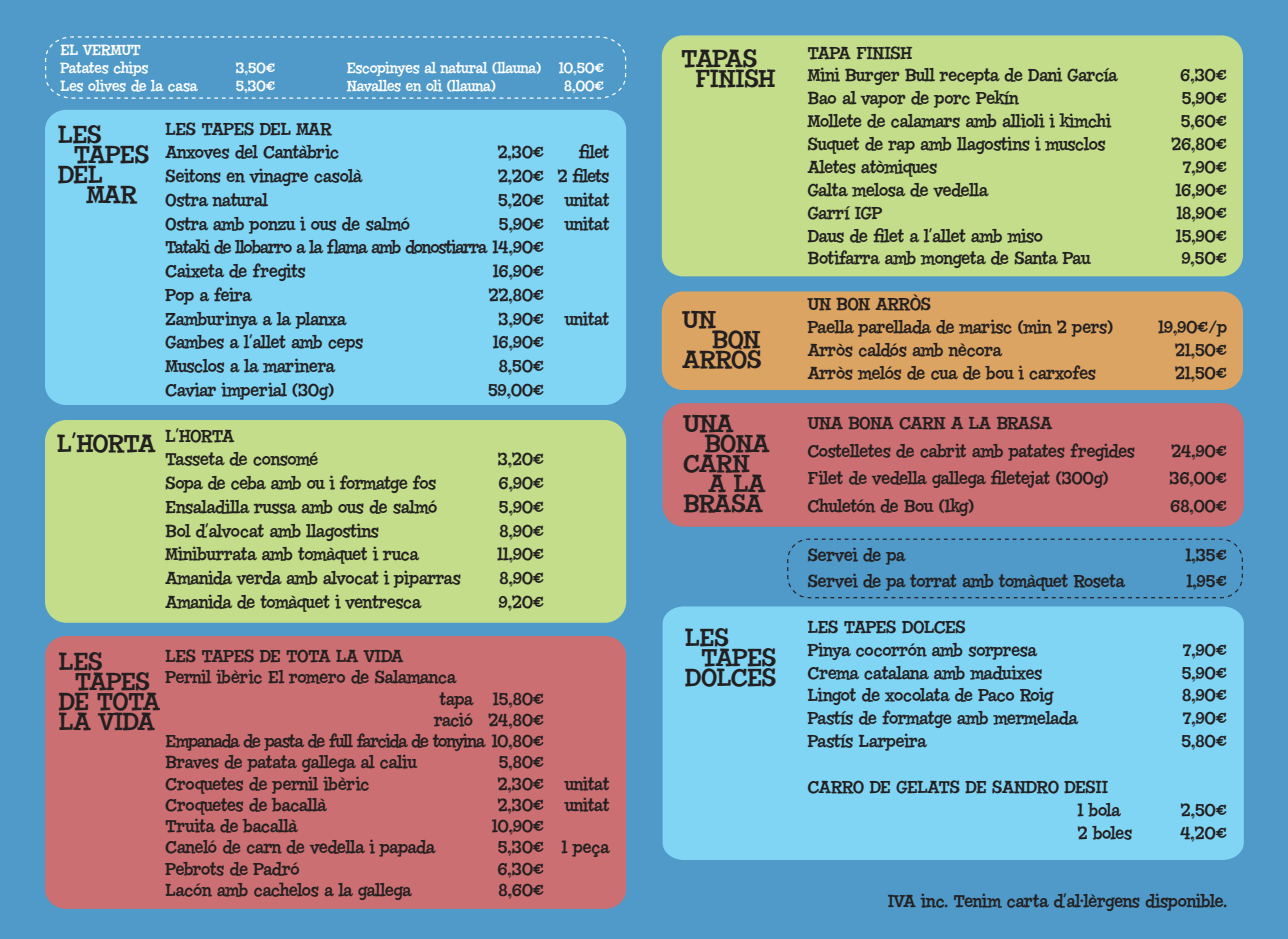
<style>
.page{position:relative;width:1288px;height:939px;background:#4f9ac9}
.page>*{position:absolute;margin:0;border:0;box-sizing:border-box;transform-origin:0 0}
.t1{font:25px "Chowderhead";letter-spacing:-.01em;color:#231f20}
.t2{font:17.5px "Chowderhead";color:#231f20}
.t3{font:17.5px "Chowderhead";letter-spacing:-.04em;color:#231f20}
.t4{font:15px "Chowderhead";color:#fff}
</style>
<div class="page">
<div style="left:45px;top:636px;width:581px;height:273px;background:#cc6f72;border-radius:20px"></div>
<div style="left:45px;top:420px;width:581px;height:203px;background:#c3dd8a;border-radius:21px"></div>
<div style="left:45px;top:110px;width:581px;height:295px;background:#80d4f4;border-radius:21px"></div>
<div style="left:663px;top:606px;width:581px;height:254px;background:#80d4f4"></div>
<div style="left:662px;top:35px;width:581px;height:241px;background:#c3dd8a;border-radius:21px"></div>
<div style="left:662px;top:291px;width:581px;height:99px;background:#dba463;border-radius:21px"></div>
<div style="left:663px;top:403px;width:581px;height:124px;background:#cc6f72;border-radius:21px"></div>
<div style="left:786px;top:538px;width:458px;height:61px;background:#4f9ac9"></div>
<div style="left:44px;top:36px;width:583px;height:63px;background:#4f9ac9"></div>
<p class="t4" style="left:61px;top:41px;width:82px">EL VERMUT</p>
<p class="t4" style="left:61px;top:59px;width:89px">Patates chips</p>
<p class="t4" style="left:236px;top:59px;width:41px">3,50€</p>
<p class="t4" style="left:347px;top:59px;width:259px">Escopinyes al natural (llauna) 10,50€</p>
<p class="t4" style="left:61px;top:77px;width:138px">Les olives de la casa</p>
<p class="t4" style="left:236px;top:77px;width:41px">5,30€</p>
<p class="t4" style="left:347px;top:77px;width:151px">Navalles en oli (llauna)</p>
<p class="t4" style="left:564px;top:77px;width:42px">8,00€</p>
<p class="t2" style="left:166px;top:119px;width:167px">LES TAPES DEL MAR</p>
<p class="t2" style="left:166px;top:143px;width:175px">Anxoves del Cantàbric</p>
<p class="t2" style="left:498px;top:143px;width:48px">2,30€</p>
<p class="t2" style="left:579px;top:143px;width:32px">filet</p>
<p class="t2" style="left:166px;top:166px;width:198px">Seitons en vinagre casolà</p>
<p class="t2" style="left:498px;top:166px;width:113px">2,20€ 2 filets</p>
<p class="t2" style="left:166px;top:190px;width:104px">Ostra natural</p>
<p class="t2" style="left:498px;top:190px;width:113px">5,20€ unitat</p>
<p class="t2" style="left:166px;top:214px;width:246px">Ostra amb ponzu i ous de salmó</p>
<p class="t2" style="left:499px;top:214px;width:112px">5,90€ unitat</p>
<p class="t3" style="left:166px;top:238px;width:380px">Tataki de llobarro a la flama amb donostiarra 14,90€</p>
<p class="t2" style="left:166px;top:261px;width:141px">Caixeta de fregits</p>
<p class="t2" style="left:493px;top:261px;width:53px">16,90€</p>
<p class="t2" style="left:166px;top:285px;width:87px">Pop a feira</p>
<p class="t2" style="left:489px;top:285px;width:57px">22,80€</p>
<p class="t2" style="left:166px;top:309px;width:182px">Zamburinya a la planxa</p>
<p class="t2" style="left:499px;top:309px;width:112px">3,90€ unitat</p>
<p class="t2" style="left:166px;top:333px;width:199px">Gambes a l’allet amb ceps</p>
<p class="t2" style="left:493px;top:333px;width:53px">16,90€</p>
<p class="t2" style="left:166px;top:356px;width:171px">Musclos a la marinera</p>
<p class="t2" style="left:499px;top:356px;width:47px">8,50€</p>
<p class="t2" style="left:166px;top:380px;width:170px">Caviar imperial (30g)</p>
<p class="t2" style="left:488px;top:380px;width:58px">59,00€</p>
<p class="t2" style="left:166px;top:426px;width:70px">L’HORTA</p>
<p class="t2" style="left:166px;top:449px;width:154px">Tasseta de consomé</p>
<p class="t2" style="left:498px;top:449px;width:48px">3,20€</p>
<p class="t2" style="left:166px;top:473px;width:272px">Sopa de ceba amb ou i formatge fos</p>
<p class="t2" style="left:499px;top:473px;width:47px">6,90€</p>
<p class="t2" style="left:166px;top:497px;width:273px">Ensaladilla russa amb ous de salmó</p>
<p class="t2" style="left:499px;top:497px;width:47px">5,90€</p>
<p class="t2" style="left:166px;top:521px;width:215px">Bol d’alvocat amb llagostins</p>
<p class="t2" style="left:500px;top:521px;width:46px">8,90€</p>
<p class="t2" style="left:166px;top:544px;width:254px">Miniburrata amb tomàquet i ruca</p>
<p class="t2" style="left:498px;top:544px;width:48px">11,90€</p>
<p class="t2" style="left:166px;top:568px;width:297px">Amanida verda amb alvocat i piparras</p>
<p class="t2" style="left:500px;top:568px;width:46px">8,90€</p>
<p class="t2" style="left:166px;top:592px;width:257px">Amanida de tomàquet i ventresca</p>
<p class="t2" style="left:499px;top:592px;width:47px">9,20€</p>
<p class="t2" style="left:166px;top:646px;width:239px">LES TAPES DE TOTA LA VIDA</p>
<p class="t2" style="left:166px;top:668px;width:292px">Pernil ibèric El romero de Salamanca</p>
<p class="t2" style="left:440px;top:689px;width:106px">tapa 15,80€</p>
<p class="t2" style="left:434px;top:710px;width:111px">ració 24,80€</p>
<p class="t3" style="left:166px;top:731px;width:380px">Empanada de pasta de full farcida de tonyina 10,80€</p>
<p class="t2" style="left:166px;top:753px;width:253px">Braves de patata gallega al caliu</p>
<p class="t2" style="left:499px;top:753px;width:47px">5,80€</p>
<p class="t2" style="left:166px;top:774px;width:205px">Croquetes de pernil ibèric</p>
<p class="t2" style="left:498px;top:774px;width:113px">2,30€ unitat</p>
<p class="t2" style="left:166px;top:795px;width:162px">Croquetes de bacallà</p>
<p class="t2" style="left:498px;top:795px;width:113px">2,30€ unitat</p>
<p class="t2" style="left:166px;top:816px;width:133px">Truita de bacallà</p>
<p class="t2" style="left:492px;top:816px;width:54px">10,90€</p>
<p class="t2" style="left:166px;top:838px;width:271px">Caneló de carn de vedella i papada</p>
<p class="t2" style="left:498px;top:838px;width:113px">5,30€ 1 peça</p>
<p class="t2" style="left:166px;top:859px;width:136px">Pebrots de Padró</p>
<p class="t2" style="left:498px;top:859px;width:48px">6,30€</p>
<p class="t2" style="left:166px;top:880px;width:247px">Lacón amb cachelos a la gallega</p>
<p class="t2" style="left:499px;top:880px;width:47px">8,60€</p>
<p class="t1" style="left:58px;top:121px;width:45px">LES</p>
<p class="t1" style="left:74px;top:141px;width:76px">TAPES</p>
<p class="t1" style="left:58px;top:161px;width:46px">DEL</p>
<p class="t1" style="left:87px;top:181px;width:51px">MAR</p>
<p class="t1" style="left:57px;top:429px;width:100px">L’HORTA</p>
<p class="t1" style="left:59px;top:647px;width:45px">LES</p>
<p class="t1" style="left:75px;top:667px;width:76px">TAPES</p>
<p class="t1" style="left:59px;top:687px;width:103px">DE TOTA</p>
<p class="t1" style="left:59px;top:707px;width:97px">LA VIDA</p>
<p class="t1" style="left:682px;top:44px;width:77px">TAPAS</p>
<p class="t1" style="left:696px;top:64px;width:81px">FINISH</p>
<p class="t1" style="left:683px;top:306px;width:35px">UN</p>
<p class="t1" style="left:712px;top:326px;width:49px">BON</p>
<p class="t1" style="left:683px;top:346px;width:81px">ARRÒS</p>
<p class="t1" style="left:683px;top:409px;width:51px">UNA</p>
<p class="t1" style="left:705px;top:429px;width:66px">BONA</p>
<p class="t1" style="left:683px;top:449px;width:67px">CARN</p>
<p class="t1" style="left:709px;top:469px;width:59px">A LA</p>
<p class="t1" style="left:683px;top:489px;width:81px">BRASA</p>
<p class="t1" style="left:685px;top:624px;width:45px">LES</p>
<p class="t1" style="left:701px;top:644px;width:76px">TAPES</p>
<p class="t1" style="left:685px;top:664px;width:93px">DOLCES</p>
<p class="t2" style="left:808px;top:43px;width:106px">TAPA FINISH</p>
<p class="t2" style="left:808px;top:65px;width:311px">Mini Burger Bull recepta de Dani García</p>
<p class="t2" style="left:1180px;top:65px;width:48px">6,30€</p>
<p class="t2" style="left:808px;top:88px;width:212px">Bao al vapor de porc Pekín</p>
<p class="t2" style="left:1182px;top:88px;width:47px">5,90€</p>
<p class="t2" style="left:808px;top:111px;width:304px">Mollete de calamars amb allioli i kimchi</p>
<p class="t2" style="left:1181px;top:111px;width:48px">5,60€</p>
<p class="t2" style="left:808px;top:134px;width:299px">Suquet de rap amb llagostins i musclos</p>
<p class="t2" style="left:1171px;top:134px;width:57px">26,80€</p>
<p class="t2" style="left:808px;top:157px;width:131px">Aletes atòmiques</p>
<p class="t2" style="left:1183px;top:157px;width:46px">7,90€</p>
<p class="t2" style="left:808px;top:180px;width:181px">Galta melosa de vedella</p>
<p class="t2" style="left:1176px;top:180px;width:53px">16,90€</p>
<p class="t2" style="left:808px;top:203px;width:76px">Garrí IGP</p>
<p class="t2" style="left:1177px;top:203px;width:52px">18,90€</p>
<p class="t2" style="left:808px;top:226px;width:237px">Daus de filet a l’allet amb miso</p>
<p class="t2" style="left:1176px;top:226px;width:52px">15,90€</p>
<p class="t2" style="left:808px;top:248px;width:284px">Botifarra amb mongeta de Santa Pau</p>
<p class="t2" style="left:1182px;top:248px;width:47px">9,50€</p>
<p class="t2" style="left:808px;top:294px;width:125px">UN BON ARRÒS</p>
<p class="t2" style="left:808px;top:317px;width:307px">Paella parellada de marisc (min 2 pers)</p>
<p class="t2" style="left:1158px;top:317px;width:70px">19,90€/p</p>
<p class="t2" style="left:808px;top:340px;width:195px">Arròs caldós amb nècora</p>
<p class="t2" style="left:1175px;top:340px;width:53px">21,50€</p>
<p class="t2" style="left:808px;top:363px;width:289px">Arròs melós de cua de bou i carxofes</p>
<p class="t2" style="left:1175px;top:363px;width:53px">21,50€</p>
<p class="t2" style="left:808px;top:413px;width:246px">UNA BONA CARN A LA BRASA</p>
<p class="t2" style="left:808px;top:441px;width:329px">Costelletes de cabrit amb patates fregides</p>
<p class="t2" style="left:1171px;top:441px;width:57px">24,90€</p>
<p class="t2" style="left:808px;top:468px;width:302px">Filet de vedella gallega filetejat (300g)</p>
<p class="t2" style="left:1170px;top:468px;width:59px">36,00€</p>
<p class="t2" style="left:808px;top:496px;width:168px">Chuletón de Bou (1kg)</p>
<p class="t2" style="left:1170px;top:496px;width:58px">68,00€</p>
<p class="t2" style="left:808px;top:545px;width:99px">Servei de pa</p>
<p class="t2" style="left:1186px;top:545px;width:43px">1,35€</p>
<p class="t2" style="left:808px;top:571px;width:318px">Servei de pa torrat amb tomàquet Roseta</p>
<p class="t2" style="left:1187px;top:571px;width:42px">1,95€</p>
<p class="t2" style="left:808px;top:617px;width:159px">LES TAPES DOLCES</p>
<p class="t2" style="left:808px;top:640px;width:230px">Pinya cocorrón amb sorpresa</p>
<p class="t2" style="left:1183px;top:640px;width:46px">7,90€</p>
<p class="t2" style="left:808px;top:663px;width:236px">Crema catalana amb maduixes</p>
<p class="t2" style="left:1182px;top:663px;width:47px">5,90€</p>
<p class="t2" style="left:808px;top:685px;width:247px">Lingot de xocolata de Paco Roig</p>
<p class="t2" style="left:1182px;top:685px;width:46px">8,90€</p>
<p class="t2" style="left:808px;top:708px;width:271px">Pastís de formatge amb mermelada</p>
<p class="t2" style="left:1183px;top:708px;width:46px">7,90€</p>
<p class="t2" style="left:808px;top:731px;width:120px">Pastís Larpeira</p>
<p class="t2" style="left:1181px;top:731px;width:47px">5,80€</p>
<p class="t2" style="left:808px;top:777px;width:302px">CARRO DE GELATS DE SANDRO DESII</p>
<p class="t2" style="left:1078px;top:800px;width:44px">1 bola</p>
<p class="t2" style="left:1181px;top:800px;width:48px">2,50€</p>
<p class="t2" style="left:1078px;top:823px;width:56px">2 boles</p>
<p class="t2" style="left:1180px;top:823px;width:48px">4,20€</p>
<p class="t2" style="left:888px;top:891px;width:341px">IVA inc. Tenim carta d’al·lèrgens disponible.</p>
</div>
